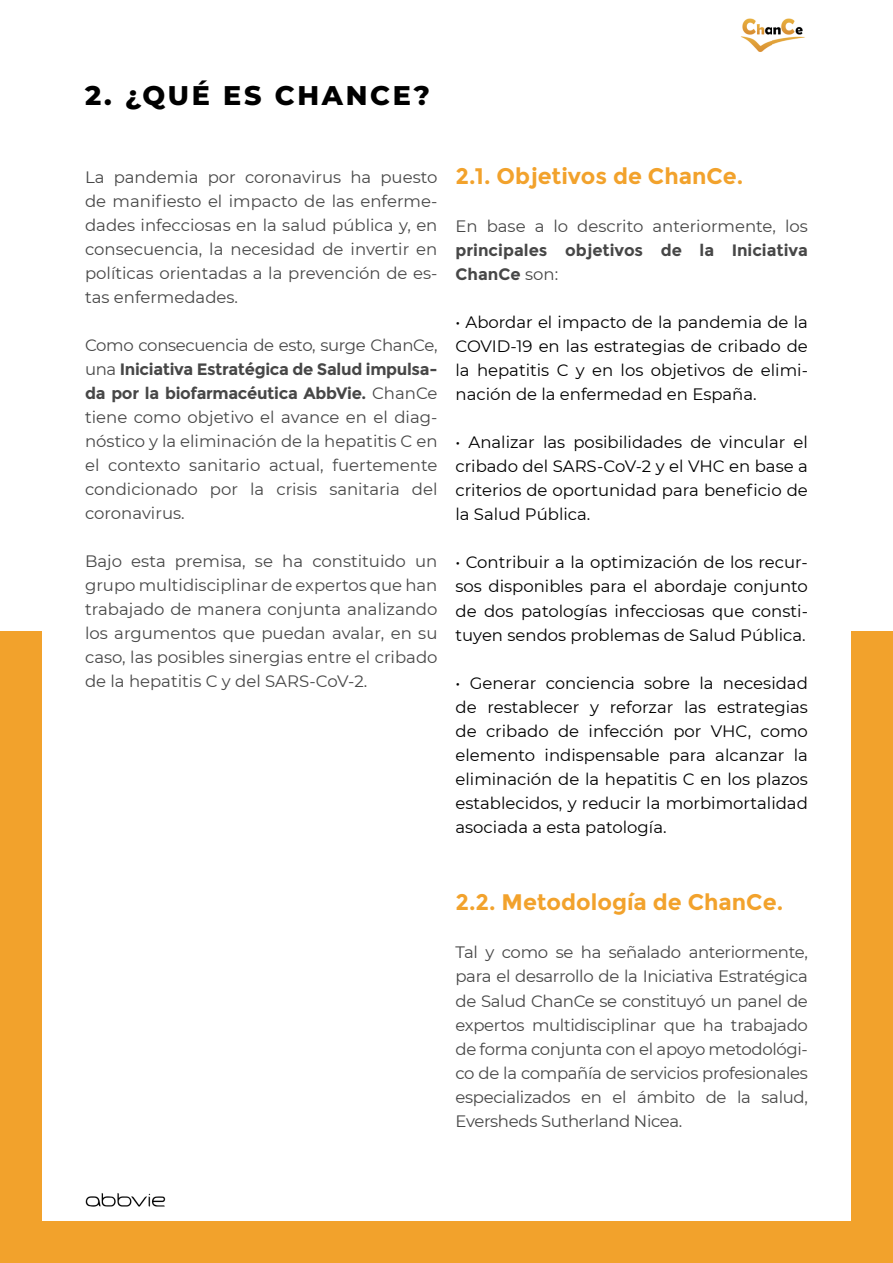
<style>
.page{position:relative;width:893px;height:1263px;background:#fff}
.page>*{position:absolute;margin:0;border:0;box-sizing:border-box;transform-origin:0 0}
.t1{font:800 27px "Montserrat";letter-spacing:.1em;color:#000}
.t2{font:700 22.5px "Montserrat";color:#f2a22c}
.t3{font:16.5px/24px "Montserrat";color:#474747;text-align:justify}
.t4{font:16.5px/24px "Montserrat";color:#000;text-align:justify}
.t5{font:700 16.5px/24px "Montserrat";color:#474747}
.s1{font-weight:700}
.s2{font-weight:400}
</style>
<div class="page">
<div style="left:0;top:631px;width:41px;height:632px;background:#f2a22c"></div>
<div style="left:851px;top:631px;width:41px;height:632px;background:#f2a22c"></div>
<img style="left:741px;top:18px;width:64px;height:34px">
<div style="left:1px;top:1222px;width:892px;height:41px;background:#f2a22c"></div>
<img style="left:85px;top:1193px;width:80px;height:14px">
<h1 class="t1" style="left:85px;top:76px;width:346px">2. ¿QUÉ ES CHANCE?</h1>
<p class="t3" style="left:85px;top:165px;width:354px">La pandemia por coronavirus ha puesto de manifiesto el impacto de las enferme&shy;dades infecciosas en la salud pública y, en consecuencia, la necesidad de invertir en políticas orientadas a la prevención de es&shy;tas enfermedades.</p>
<p class="t3" style="left:85px;top:333px;width:354px">Como consecuencia de esto, surge ChanCe, una <span class="s1">Iniciativa Estratégica de Salud impulsa&shy;da por la biofarmacéutica AbbVie.</span> ChanCe tiene como objetivo el avance en el diag&shy;nóstico y la eliminación de la hepatitis C en el contexto sanitario actual, fuertemente condicionado por la crisis sanitaria del coronavirus.</p>
<p class="t3" style="left:85px;top:549px;width:354px">Bajo esta premisa, se ha constituido un grupo multidisciplinar de expertos que han trabajado de manera conjunta analizando los argumentos que puedan avalar, en su caso, las posibles sinergias entre el cribado de la hepatitis C y del SARS-CoV-2.</p>
<h2 class="t2" style="left:455px;top:163px;width:289px">2.1. Objetivos de ChanCe.</h2>
<p class="t3" style="left:455px;top:214px;width:354px">En base a lo descrito anteriormente, los</p>
<p class="t5" style="left:455px;top:239px;width:354px">principales objetivos de la Iniciativa<br>ChanCe <span class="s2">son:</span></p>
<p class="t4" style="left:455px;top:310px;width:354px">• Abordar el impacto de la pandemia de la COVID-19 en las estrategias de cribado de la hepatitis C y en los objetivos de elimi&shy;nación de la enfermedad en España.</p>
<p class="t4" style="left:455px;top:430px;width:354px">• Analizar las posibilidades de vincular el cribado del SARS-CoV-2 y el VHC en base a criterios de oportunidad para beneficio de la Salud Pública.</p>
<p class="t4" style="left:455px;top:550px;width:354px">• Contribuir a la optimización de los recur&shy;sos disponibles para el abordaje conjunto de dos patologías infecciosas que consti&shy;tuyen sendos problemas de Salud Pública.</p>
<p class="t4" style="left:455px;top:670px;width:354px">• Generar conciencia sobre la necesidad de restablecer y reforzar las estrategias de cribado de infección por VHC, como elemento indispensable para alcanzar la eliminación de la hepatitis C en los plazos establecidos, y reducir la morbimortalidad asociada a esta patología.</p>
<h2 class="t2" style="left:455px;top:889px;width:329px">2.2. Metodología de ChanCe.</h2>
<p class="t3" style="left:455px;top:940px;width:354px">Tal y como se ha señalado anteriormente, para el desarrollo de la Iniciativa Estratégica de Salud ChanCe se constituyó un panel de expertos multidisciplinar que ha trabajado de forma conjunta con el apoyo metodológi&shy;co de la compañía de servicios profesionales especializados en el ámbito de la salud, Eversheds Sutherland Nicea.</p>
</div>
